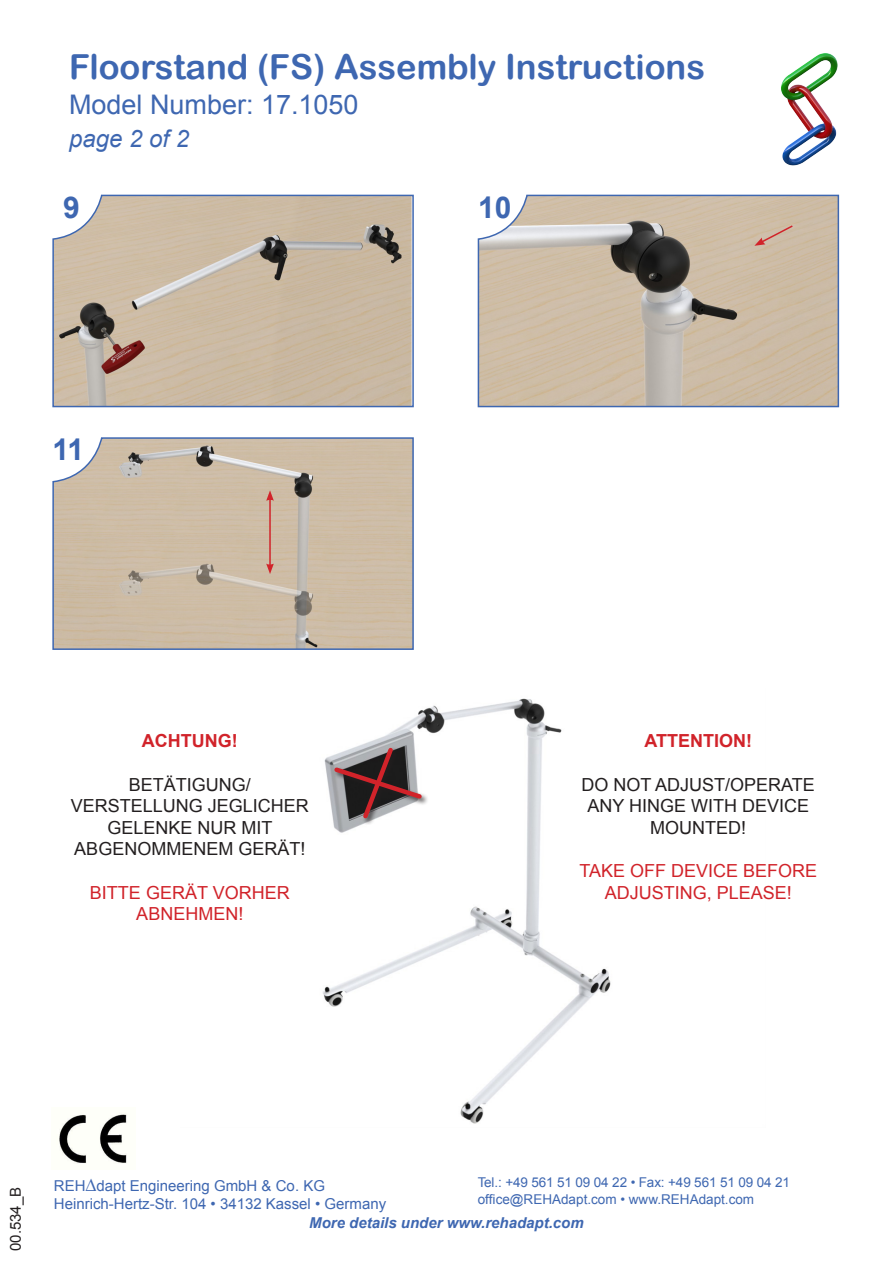
<style>
.page{position:relative;width:893px;height:1263px;background:#fff}
.page>*{position:absolute;margin:0;border:0;box-sizing:border-box;transform-origin:0 0}
.t1{font:34.5px "Arial Rounded MT Bold";color:#3e67b1}
.t2{font:700 30px "Arial";color:#3e67b1}
.t3{font:27px "Arial";color:#3e67b1}
.t4{font:italic 24px "Arial";color:#3e67b1}
.t5{font:18px/21.6px "Arial";color:#231f20;text-align:center}
.t6{font:18px/21.6px "Arial";color:#d1232a;text-align:center}
.t7{font:700 18px "Arial";color:#d1232a}
.t8{font:15px "Arial";color:#3e67b1}
.t9{font:italic 700 15px "Arial";color:#3e67b1}
.t10{font:15px "Arial";color:#231f20}
.t11{font:13.5px "Arial";color:#3e67b1}
.s1{font-size:18px}
</style>
<div class="page">
<svg style="left:52px;top:194px;width:362px;height:214px;background:#c3b4a2"></svg>
<svg style="left:52px;top:437px;width:362px;height:213px;background:#c8baa7"></svg>
<svg style="left:477px;top:194px;width:363px;height:214px;background:#c1b4a4"></svg>
<img style="left:59px;top:1113px;width:68px;height:51px">
<svg style="left:754px;top:224px;width:40px;height:22px"></svg>
<hr style="left:269px;top:498px;width:2px;height:68px;background:#d1232a">
<svg style="left:266px;top:490px;width:8px;height:11px"></svg>
<svg style="left:266px;top:563px;width:8px;height:11px"></svg>
<img style="left:323px;top:698px;width:288px;height:426px">
<div style="left:333px;top:746px;width:96px;height:79px;background:#231f20;opacity:.75"></div>
<svg style="left:331px;top:744px;width:94px;height:78px"></svg>
<img style="left:781px;top:53px;width:57px;height:113px">
<p class="t1" style="left:69px;top:46px;width:638px">Floorstand (FS) Assembly Instructions</p>
<p class="t3" style="left:69px;top:87px;width:291px">Model Number: 17.1050</p>
<p class="t4" style="left:69px;top:123px;width:122px">page 2 of 2</p>
<p class="t2" style="left:63px;top:188px;width:18px">9</p>
<p class="t2" style="left:478px;top:188px;width:35px">10</p>
<p class="t2" style="left:53px;top:430px;width:33px">11</p>
<p class="t7" style="left:142px;top:729px;width:97px">ACHTUNG!</p>
<p class="t5" style="left:129px;top:774px;width:124px">BETÄTIGUNG/</p>
<p class="t5" style="left:71px;top:795px;width:240px">VERSTELLUNG JEGLICHER<br>GELENKE NUR MIT</p>
<p class="t5" style="left:74px;top:838px;width:233px">ABGENOMMENEM GERÄT!</p>
<p class="t6" style="left:90px;top:882px;width:201px">BITTE GERÄT VORHER</p>
<p class="t6" style="left:136px;top:903px;width:109px">ABNEHMEN!</p>
<p class="t7" style="left:644px;top:729px;width:109px">ATTENTION!</p>
<p class="t5" style="left:581px;top:774px;width:235px">DO NOT ADJUST/OPERATE</p>
<p class="t5" style="left:587px;top:795px;width:223px">ANY HINGE WITH DEVICE<br>MOUNTED!</p>
<p class="t6" style="left:579px;top:860px;width:239px">TAKE OFF DEVICE BEFORE<br>ADJUSTING, PLEASE!</p>
<p class="t10" style="left:6px;top:1251px;width:66px;rotate:-90deg">00.534_B</p>
<p class="t8" style="left:54px;top:1176px;width:273px">REH<span class="s1">∆</span>dapt Engineering GmbH &amp; Co. KG</p>
<p class="t8" style="left:54px;top:1194px;width:334px">Heinrich-Hertz-Str. 104 • 34132 Kassel • Germany</p>
<p class="t11" style="left:478px;top:1174px;width:314px">Tel.: +49 561 51 09 04 22 • Fax: +49 561 51 09 04 21</p>
<p class="t11" style="left:478px;top:1190px;width:278px">office@REHAdapt.com • www.REHAdapt.com</p>
<p class="t9" style="left:309px;top:1212px;width:276px">More details under www.rehadapt.com</p>
</div>
